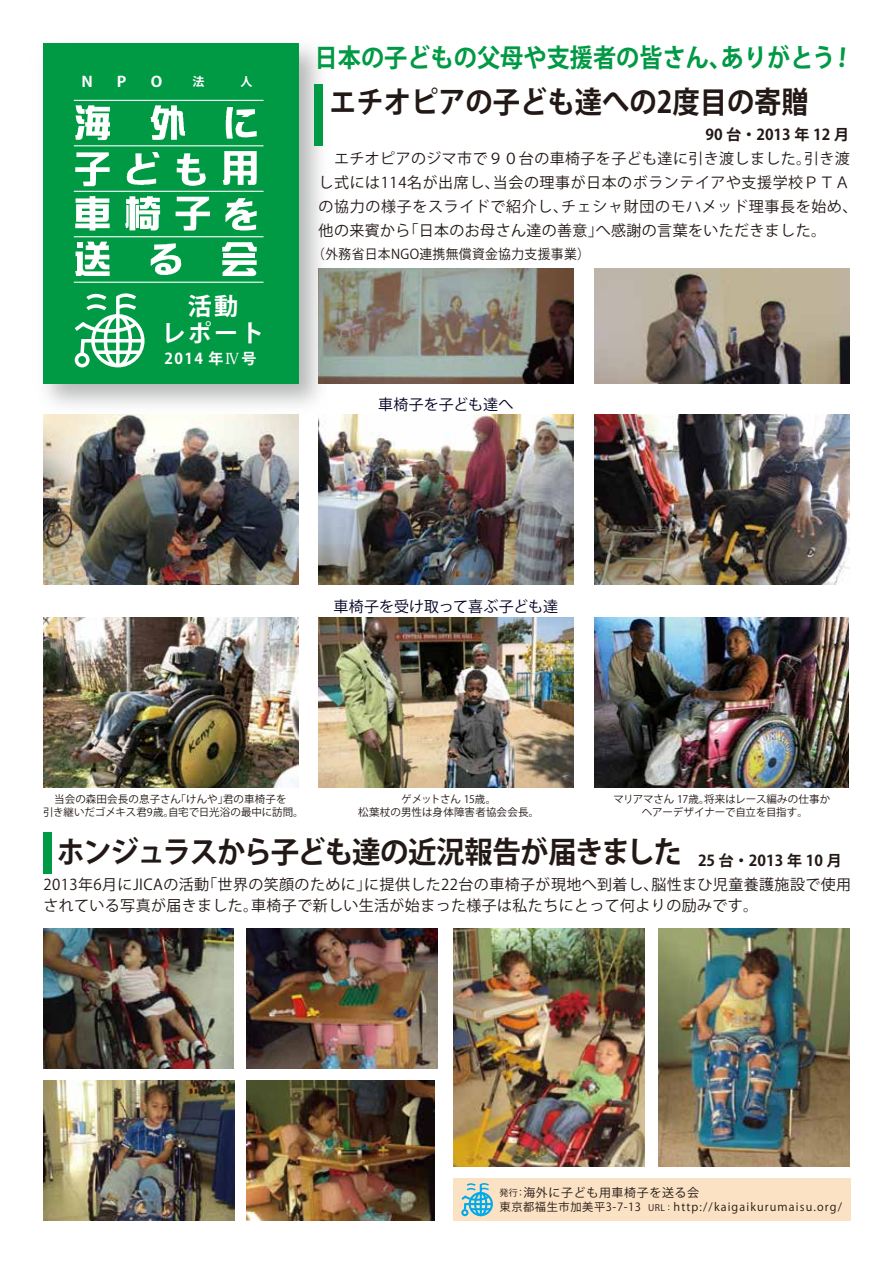
<style>
.page{position:relative;width:893px;height:1263px;background:#fff}
.page>*{position:absolute;margin:0;border:0;box-sizing:border-box;transform-origin:0 0}
.t1{font:700 30px "Koz Go Pro";letter-spacing:-.05em;color:#221815;scale:.95 1}
.t2{font:700 30px "Koz Go Pro";letter-spacing:-.01em;color:#221815;scale:.91 1}
.t3{font:700 25.5px "Koz Go Pro";color:#094;scale:.91 1}
.t4{font:700 24px/27px "Koz Go Pro";letter-spacing:.1em;color:#fff;text-align:center}
.t5{font:15px/24px "Koz Go Pro";letter-spacing:.025em;color:#221815}
.t6{font:15px "Koz Go Pro";letter-spacing:-.005em;color:#002}
.t7{font:700 15px "Koz Go Pro";color:#221815}
.t8{font:700 15px "Koz Go Pro";color:#fff}
.t9{font:700 14.55px "Koz Go Pro";color:#fff;scale:1.1 1}
.t10{font:13.5px "Koz Go Pro";letter-spacing:.025em;color:#221815;scale:.95 1}
.t11{font:12px "Koz Go Pro";letter-spacing:.05em;color:#221815}
.t12{font:700 12px "Koz Go Pro";color:#fff}
.t13{font:11.25px "Koz Go Pro";letter-spacing:.1em;color:#221815}
.t14{font:10.5px/13.5px "Koz Go Pro";letter-spacing:.005em;color:#221815;text-align:center}
.s1{font-family:"Koz Min Pr 6 N";font-weight:500}
.s2{font-size:9px}
</style>
<div class="page">
<img style="left:247px;top:1080px;width:188px;height:140px">
<img style="left:43px;top:1080px;width:192px;height:140px">
<img style="left:43px;top:928px;width:191px;height:140px">
<div style="left:453px;top:1177px;width:398px;height:43px;background:#fce2c4"></div>
<img style="left:43px;top:43px;width:293px;height:378px">
<div style="left:43px;top:43px;width:255px;height:340px;background:#094"></div>
<hr style="left:74px;top:145px;width:190px;height:1px;background:#fff">
<hr style="left:74px;top:191px;width:190px;height:1px;background:#fff">
<hr style="left:74px;top:236px;width:190px;height:1px;background:#fff">
<hr style="left:74px;top:282px;width:190px;height:1px;background:#fff">
<hr style="left:74px;top:100px;width:190px;height:1px;background:#fff">
<svg style="left:151px;top:105px;width:34px;height:35px"></svg>
<svg style="left:75px;top:196px;width:35px;height:34px"></svg>
<svg style="left:75px;top:152px;width:35px;height:34px"></svg>
<svg style="left:223px;top:151px;width:34px;height:34px"></svg>
<svg style="left:176px;top:197px;width:34px;height:33px"></svg>
<svg style="left:127px;top:152px;width:33px;height:33px"></svg>
<svg style="left:177px;top:153px;width:29px;height:33px"></svg>
<svg style="left:225px;top:198px;width:32px;height:32px"></svg>
<svg style="left:151px;top:243px;width:31px;height:32px"></svg>
<svg style="left:75px;top:242px;width:35px;height:34px"></svg>
<svg style="left:125px;top:196px;width:35px;height:35px"></svg>
<svg style="left:226px;top:107px;width:31px;height:32px"></svg>
<svg style="left:222px;top:242px;width:35px;height:10px"></svg>
<div style="left:224px;top:253px;width:31px;height:5px;background:#fff"></div>
<svg style="left:222px;top:260px;width:35px;height:16px"></svg>
<svg style="left:75px;top:105px;width:35px;height:35px"></svg>
<div style="left:469px;top:1192px;width:24px;height:24px;border:2px solid #00aae8;border-radius:50%"></div>
<div style="left:474px;top:1192px;width:13px;height:24px;border:2px solid #00aae8;border-radius:50%"></div>
<hr style="left:480px;top:1184px;width:2px;height:31px;background:#00aae8">
<div style="left:461px;top:1209px;width:7px;height:7px;border:2px solid #00aae8;border-radius:50%"></div>
<svg style="left:461px;top:1183px;width:32px;height:29px"></svg>
<svg style="left:75px;top:293px;width:70px;height:74px"></svg>
<div style="left:314px;top:85px;width:9px;height:61px;background:#094"></div>
<div style="left:43px;top:833px;width:8px;height:41px;background:#094"></div>
<img style="left:319px;top:269px;width:255px;height:114px">
<img style="left:594px;top:269px;width:255px;height:114px">
<img style="left:43px;top:414px;width:255px;height:170px">
<img style="left:319px;top:414px;width:255px;height:170px">
<img style="left:594px;top:414px;width:255px;height:170px">
<img style="left:43px;top:617px;width:255px;height:170px">
<img style="left:594px;top:617px;width:255px;height:170px">
<img style="left:453px;top:928px;width:192px;height:238px">
<img style="left:658px;top:928px;width:191px;height:238px">
<img style="left:247px;top:928px;width:191px;height:140px">
<img style="left:319px;top:617px;width:255px;height:170px">
<p class="t9" style="left:81px;top:72px;width:12px">N</p>
<p class="t9" style="left:117px;top:72px;width:10px">P</p>
<p class="t9" style="left:151px;top:72px;width:12px">O</p>
<p class="t12" style="left:192px;top:74px;width:13px">法</p>
<p class="t12" style="left:241px;top:74px;width:13px">人</p>
<h3 class="t4" style="left:161px;top:294px;width:105px">活動<br>レポート</h3>
<p class="t8" style="left:164px;top:349px;width:94px">2014 年<span class="s1">Ⅳ</span>号</p>
<h2 class="t3" style="left:315px;top:41px;width:574px">日本の子どもの父母や支援者の皆さん、ありがとう</h2>
<h1 class="t2" style="left:329px;top:82px;width:529px">エチオピアの子ども達への2度目の寄贈</h1>
<p class="t7" style="left:706px;top:125px;width:145px">90 台・2013 年 12 月</p>
<p class="t5" style="left:319px;top:147px;width:540px">　エチオピアのジマ市で９０台の車椅子を子ども達に引き渡しました。引き渡し式には114名が出席し、当会の理事が日本のボランテイアや支援学校ＰＴＡの協力の様子をスライドで紹介し、チェシャ財団のモハメッド理事長を始め、他の来賓から「日本のお母さん達の善意」へ感謝の言葉をいただきました。</p>
<p class="t10" style="left:312px;top:245px;width:294px">（外務省日本NGO連携無償資金協力支援事業）</p>
<p class="t6" style="left:378px;top:395px;width:137px">車椅子を子ども達へ</p>
<p class="t6" style="left:334px;top:597px;width:226px">車椅子を受け取って喜ぶ子ども達</p>
<p class="t14" style="left:43px;top:792px;width:262px">当会の森田会長の息子さん「けんや」君の車椅子を<br>引き継いだゴメキス君9歳。自宅で日光浴の最中に訪問。</p>
<p class="t14" style="left:358px;top:792px;width:183px">ゲメットさん 15歳。<br>松葉杖の男性は身体障害者協会会長。</p>
<p class="t14" style="left:613px;top:792px;width:218px">マリアマさん 17歳。将来はレース編みの仕事かヘアーデザイナーで自立を目指す。</p>
<h1 class="t1" style="left:57px;top:833px;width:828px">ホンジュラスから子ども達の近況報告が届きました <sub>25</sub> <sub>台・2013</sub> <sub>年</sub> <sub>10</sub> <sub>月</sub></h1>
<p class="t5" style="left:43px;top:875px;width:809px;line-height:21px">2013年6月にJICAの活動「世界の笑顔のために」に提供した22台の車椅子が現地へ到着し、脳性まひ児童養護施設で使用されている写真が届きました。車椅子で新しい生活が始まった様子は私たちにとって何よりの励みです。</p>
<p class="t11" style="left:500px;top:1184px;width:201px"><span class="s2">発行：</span>海外に子ども用車椅子を送る会</p>
<p class="t13" style="left:500px;top:1199px;width:344px">東京都福生市加美平3-7-13 <span class="s2">URL :</span> http://kaigaikurumaisu.org/</p>
</div>
